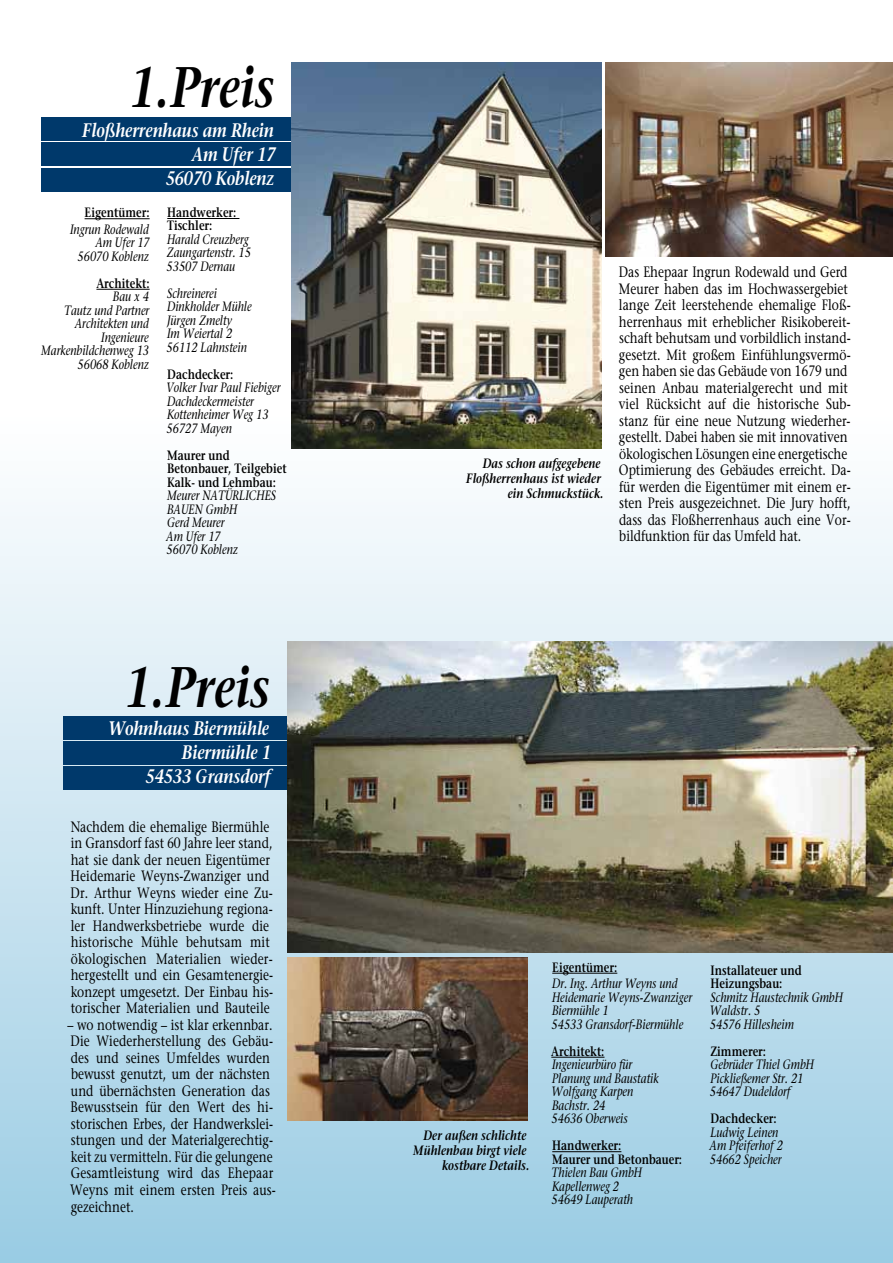
<style>
.page{position:relative;width:893px;height:1263px;background:#fff}
.page>*{position:absolute;margin:0;border:0;box-sizing:border-box;transform-origin:0 0}
.t1{font:italic 600 57px "Stone Serif";letter-spacing:-.01em;color:#000;scale:.8 1}
.t2{font:italic 600 19.5px/24px "Stone Serif";letter-spacing:-.01em;color:#fff;text-align:right;scale:.8 1}
.t3{font:15px/16.5px "Stone Serif";color:#000;scale:.8 1}
.t4{font:italic 13.5px/13.5px "Stone Serif";color:#000;scale:.8 1}
.t5{font:600 13.5px/13.5px "Stone Serif";color:#000;scale:.8 1}
.t6{font:italic 600 13.5px/15px "Stone Serif";color:#000;text-align:right;scale:.8 1}
</style>
<div class="page">
<div style="left:0;top:410px;width:893px;height:853px;background:linear-gradient(to bottom,#fffefe,#9acce3)"></div>
<hr style="left:552px;top:973px;width:65px;height:1px;background:#000">
<hr style="left:551px;top:1057px;width:53px;height:1px;background:#000">
<hr style="left:552px;top:1151px;width:69px;height:1px;background:#000">
<div style="left:41px;top:117px;width:351px;height:24px;background:#00396b"></div>
<div style="left:41px;top:143px;width:400px;height:23px;background:#00396b"></div>
<div style="left:41px;top:168px;width:370px;height:23px;background:#00396b"></div>
<div style="left:64px;top:716px;width:281px;height:23px;background:#00396b"></div>
<div style="left:64px;top:741px;width:281px;height:23px;background:#00396b"></div>
<div style="left:64px;top:766px;width:281px;height:23px;background:#00396b"></div>
<hr style="left:85px;top:218px;width:65px;height:1px;background:#000">
<hr style="left:96px;top:289px;width:54px;height:1px;background:#000">
<img style="left:292px;top:62px;width:309px;height:386px">
<img style="left:605px;top:62px;width:288px;height:195px">
<img style="left:287px;top:642px;width:606px;height:310px">
<img style="left:287px;top:957px;width:240px;height:164px">
<hr style="left:167px;top:218px;width:72px;height:1px;background:#000">
<h1 class="t1" style="left:129px;top:53px;width:184px">1.Preis</h1>
<h2 class="t2" style="left:82px;top:118px;width:243px">Floßherrenhaus am Rhein<br>Am Ufer 17<br>56070 Koblenz</h2>
<p class="t5" style="left:85px;top:205px;width:83px">Eigentümer:</p>
<p class="t4" style="left:70px;top:222px;width:101px;text-align:right">Ingrun Rodewald<br>Am Ufer 17<br>56070 Koblenz</p>
<p class="t5" style="left:96px;top:276px;width:68px">Architekt:</p>
<p class="t4" style="left:41px;top:290px;width:137px;text-align:right">Bau x 4<br>Tautz und Partner<br>Architekten und<br>Ingenieure<br>Markenbildchenweg 13<br>56068 Koblenz</p>
<p class="t5" style="left:167px;top:205px;width:88px">Handwerker:<br>Tischler:</p>
<p class="t4" style="left:167px;top:232px;width:107px">Harald Creuzberg<br>Zaungartenstr. 15<br>53507 Dernau</p>
<p class="t4" style="left:167px;top:286px;width:108px">Schreinerei<br>Dinkholder Mühle<br>Jürgen Zmelty<br>Im Weiertal 2<br>56112 Lahnstein</p>
<p class="t5" style="left:167px;top:367px;width:84px">Dachdecker:</p>
<p class="t4" style="left:166px;top:381px;width:145px">Volker Ivar Paul Fiebiger<br>Dachdeckermeister<br>Kottenheimer Weg 13<br>56727 Mayen</p>
<p class="t5" style="left:167px;top:448px;width:151px">Maurer und<br>Betonbauer, Teilgebiet<br>Kalk- und Lehmbau:</p>
<p class="t4" style="left:167px;top:489px;width:91px">Meurer Natürliches<br>Bauen</p>
<p class="t4" style="left:166px;top:502px;width:91px;text-indent:40px">GmbH<br>Gerd Meurer<br>Am Ufer 17<br>56070 Koblenz</p>
<h1 class="t1" style="left:124px;top:652px;width:184px">1.Preis</h1>
<h2 class="t2" style="left:108px;top:716px;width:205px">Wohnhaus Biermühle<br>Biermühle 1<br>54533 Gransdorf</h2>
<p class="t3" style="left:71px;top:818px;width:255px">Nachdem die ehemalige Biermühle in Gransdorf fast 60 Jahre leer stand, hat sie dank der neuen Eigentümer Heidemarie Weyns-Zwanziger und Dr. Arthur Weyns wieder eine Zu&shy;kunft. Unter Hinzuziehung regiona&shy;ler Handwerksbetriebe wurde die historische Mühle behutsam mit ökologischen Materialien wieder&shy;hergestellt und ein Gesamtenergie&shy;konzept umgesetzt. Der Einbau his&shy;torischer Materialien und Bauteile</p>
<p class="t3" style="left:67px;top:1016px;width:262px">– wo notwendig – ist klar erkennbar.<br>Die Wiederherstellung des Gebäu&shy;des und seines Umfeldes wurden bewusst genutzt, um der nächsten und übernächsten Generation das<br>Bewusstsein für den Wert des hi&shy;storischen Erbes, der Handwerkslei&shy;stungen und der Materialgerechtig&shy;keit zu vermitteln. Für die gelungene<br>Gesamtleistung wird das Ehepaar<br>Weyns mit einem ersten Preis aus&shy;gezeichnet.</p>
<p class="t6" style="left:466px;top:455px;width:173px">Das schon aufgegebene<br>Floßherrenhaus ist wieder ein Schmuckstück.</p>
<p class="t3" style="left:619px;top:264px;width:291px">Das Ehepaar Ingrun Rodewald und Gerd Meurer haben das im Hochwassergebiet lange Zeit leerstehende ehemalige Floß&shy;herrenhaus mit erheblicher Risikobereit&shy;schaft behutsam und vorbildlich instand&shy;gesetzt. Mit großem Einfühlungsvermö&shy;gen haben sie das Gebäude von 1679 und seinen Anbau materialgerecht und mit viel Rücksicht auf die historische Sub&shy;stanz für eine neue Nutzung wiederher&shy;gestellt. Dabei haben sie mit innovativen ökologischen Lösungen eine energetische Optimierung des Gebäudes erreicht. Da&shy;für werden die Eigentümer mit einem er&shy;sten Preis ausgezeichnet. Die Jury hofft, dass das Floßherrenhaus auch eine Vor&shy;bildfunktion für das Umfeld hat.</p>
<p class="t6" style="left:413px;top:1128px;width:147px">Der außen schlichte<br>Mühlenbau birgt viele kostbare Details.</p>
<p class="t5" style="left:552px;top:960px;width:83px">Eigentümer:</p>
<p class="t4" style="left:552px;top:976px;width:177px">Dr. Ing. Arthur Weyns und<br>Heidemarie Weyns-Zwanziger<br>Biermühle 1<br>54533 Gransdorf-Biermühle</p>
<p class="t5" style="left:551px;top:1044px;width:68px">Architekt:</p>
<p class="t4" style="left:551px;top:1057px;width:136px">Ingenieurbüro für<br>Planung und Baustatik<br>Wolfgang Karpen<br>Bachstr. 24<br>54636 Oberweis</p>
<p class="t5" style="left:552px;top:1138px;width:164px">Handwerker:<br>Maurer und Betonbauer:</p>
<p class="t4" style="left:552px;top:1165px;width:115px">Thielen Bau GmbH<br>Kapellenweg 2<br>54649 Lauperath</p>
<p class="t5" style="left:711px;top:963px;width:116px">Installateuer und<br>Heizungsbau:</p>
<p class="t4" style="left:710px;top:990px;width:168px">Schmitz Haustechnik GmbH<br>Waldstr. 5<br>54576 Hillesheim</p>
<p class="t5" style="left:710px;top:1044px;width:71px">Zimmerer:</p>
<p class="t4" style="left:710px;top:1057px;width:132px">Gebrüder Thiel GmbH<br>Pickließemer Str. 21<br>54647 Dudeldorf</p>
<p class="t5" style="left:711px;top:1111px;width:84px">Dachdecker:</p>
<p class="t4" style="left:710px;top:1125px;width:93px">Ludwig Leinen<br>Am Pfeiferhof 2<br>54662 Speicher</p>
</div>
